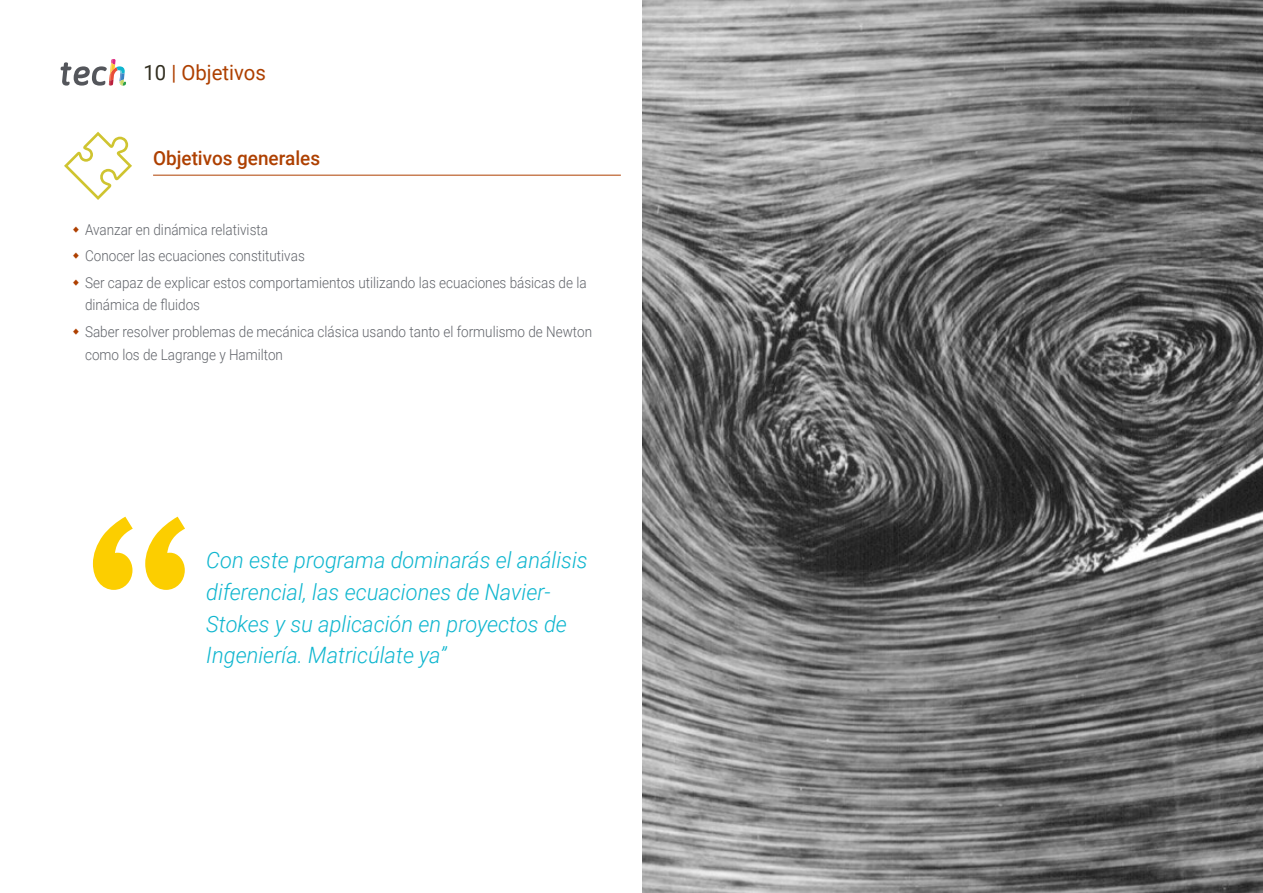
<style>
.page{position:relative;width:1263px;height:893px;background:#fff}
.page>*{position:absolute;margin:0;border:0;box-sizing:border-box;transform-origin:0 0}
.t1{font:italic 300 22.5px/31.5px "Roboto";color:#0fb6cf}
.t2{font:21px "Roboto";color:#ae4000}
.t3{font:500 19.5px "Roboto";color:#ae4000}
.t4{font:300 15px/26.7px "Roboto";color:#61646a;scale:.9 1}
.s1{color:#312e20}
</style>
<div class="page">
<hr style="left:153px;top:175px;width:468px;height:1px;background:#ae4000">
<svg style="left:64px;top:132px;width:68px;height:68px"></svg>
<svg style="left:61px;top:59px;width:65px;height:27px"></svg>
<svg style="left:93px;top:517px;width:92px;height:73px"></svg>
<img style="left:642px;top:0;width:621px;height:893px">
<h2 class="t2" style="left:144px;top:57px;width:124px"><span class="s1">10</span> | Objetivos</h2>
<h3 class="t3" style="left:153px;top:144px;width:169px">Objetivos generales</h3>
<p class="t4" style="left:85px;top:215px;width:559px">Avanzar en dinámica relativista<br>Conocer las ecuaciones constitutivas<br>Ser capaz de explicar estos comportamientos utilizando las ecuaciones básicas de la</p>
<p class="t4" style="left:85px;top:291px;width:565px">dinámica de fluidos<br>Saber resolver problemas de mecánica clásica usando tanto el formulismo de Newton</p>
<p class="t4" style="left:85px;top:340px;width:221px">como los de Lagrange y Hamilton</p>
<h1 class="t1" style="left:206px;top:544px;width:383px">Con este programa dominarás el análisis diferencial, las ecuaciones de Navier-Stokes y su aplicación en proyectos de Ingeniería. Matricúlate ya”</h1>
</div>
